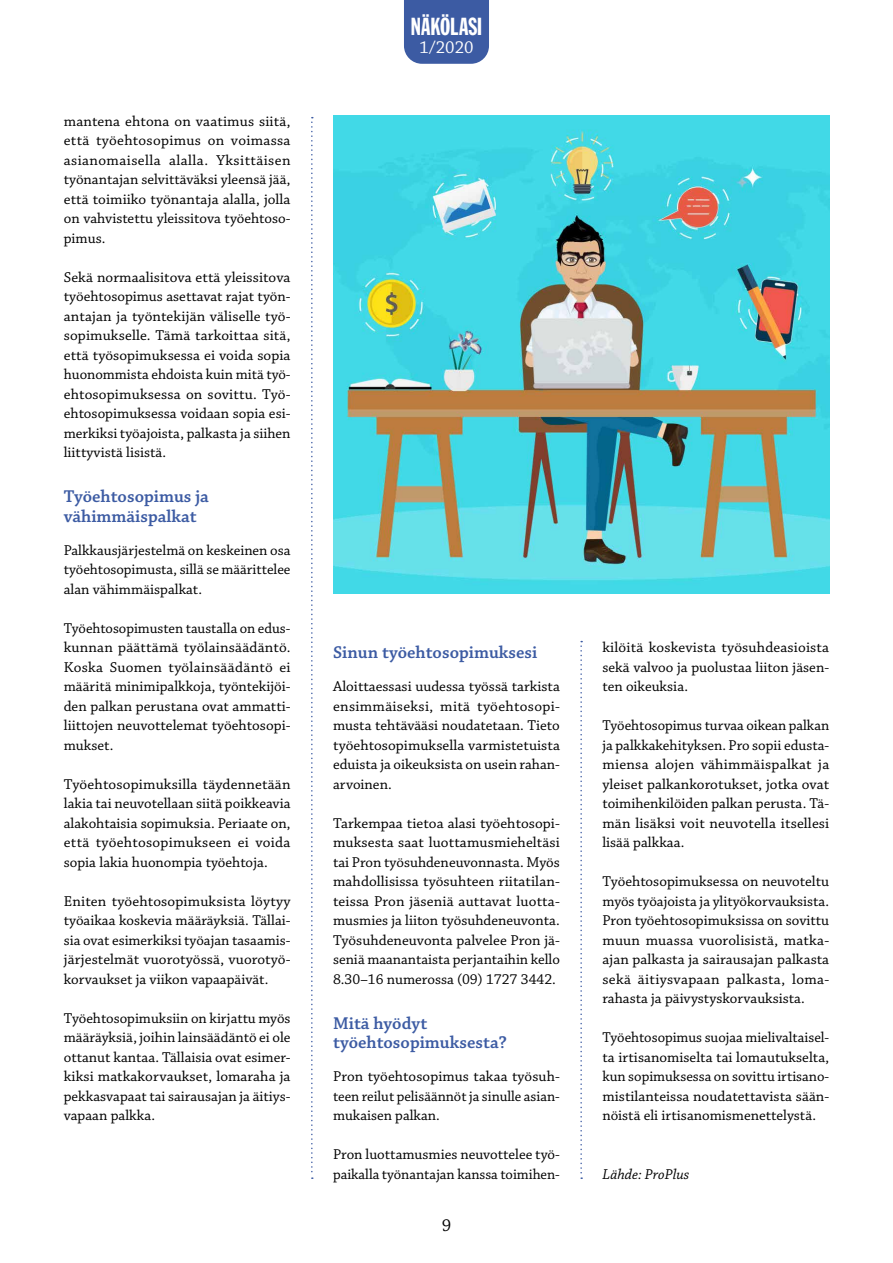
<style>
.page{position:relative;width:893px;height:1263px;background:#fff}
.page>*{position:absolute;margin:0;border:0;box-sizing:border-box;transform-origin:0 0}
.t1{font:extra-condensed 24px "Franklin Gothic Extra Condensed S Si";color:#fff}
.Väliotsikko{font:600 18px/19.5px "Chaparral Pro";color:#3c5ba3}
.t2{font:18px "Chaparral Pro";color:#fff}
.t3{font:18px "Chaparral Pro";color:#000}
.Leipis{font:15px/19.5px "Chaparral Pro";color:#000;text-align:justify}
.Leipis-2{font:italic 15px "Chaparral Pro";color:#000}
</style>
<div class="page">
<img style="left:333px;top:116px;width:496px;height:478px">
<svg style="left:311px;top:117px;width:2px;height:1062px"></svg>
<svg style="left:580px;top:641px;width:2px;height:538px"></svg>
<div style="left:404px;top:0;width:85px;height:64px;background:#3c5ba3"></div>
<p class="Leipis" style="left:64px;top:112px;width:228px">mantena ehtona on vaatimus siitä, että työehtosopimus on voimassa asianomaisella alalla. Yksittäisen työnantajan selvittäväksi yleensä jää, että toimiiko työnantaja alalla, jolla on vahvistettu yleissitova työehtoso&shy;pimus.</p>
<p class="Leipis" style="left:64px;top:268px;width:228px">Sekä normaalisitova että yleissitova työehtosopimus asettavat rajat työn&shy;antajan ja työntekijän väliselle työ&shy;sopimukselle. Tämä tarkoittaa sitä, että työsopimuksessa ei voida sopia huonommista ehdoista kuin mitä työ&shy;ehtosopimuksessa on sovittu. Työ&shy;ehtosopimuksessa voidaan sopia esi&shy;merkiksi työajoista, palkasta ja siihen liittyvistä lisistä.</p>
<p class="Väliotsikko" style="left:64px;top:487px;width:147px">Työehtosopimus ja vähimmäispalkat</p>
<p class="Leipis" style="left:64px;top:541px;width:228px">Palkkausjärjestelmä on keskeinen osa työehtosopimusta, sillä se määrittelee alan vähimmäispalkat.</p>
<p class="Leipis" style="left:64px;top:619px;width:228px">Työehtosopimusten taustalla on edus&shy;kunnan päättämä työlainsäädäntö.<br>Koska Suomen työlainsäädäntö ei määritä minimipalkkoja, työntekijöi&shy;den palkan perustana ovat ammatti&shy;liittojen neuvottelemat työehtosopi&shy;mukset.</p>
<p class="Leipis" style="left:64px;top:775px;width:228px">Työehtosopimuksilla täydennetään lakia tai neuvotellaan siitä poikkeavia alakohtaisia sopimuksia. Periaate on, että työehtosopimukseen ei voida sopia lakia huonompia työehtoja.</p>
<p class="Leipis" style="left:64px;top:892px;width:228px">Eniten työehtosopimuksista löytyy työaikaa koskevia määräyksiä. Tällai&shy;sia ovat esimerkiksi työajan tasaamis&shy;järjestelmät vuorotyössä, vuorotyö&shy;korvaukset ja viikon vapaapäivät.</p>
<p class="Leipis" style="left:64px;top:1009px;width:228px">Työehtosopimuksiin on kirjattu myös määräyksiä, joihin lainsäädäntö ei ole ottanut kantaa. Tällaisia ovat esimer&shy;kiksi matkakorvaukset, lomaraha ja pekkasvapaat tai sairausajan ja äitiys&shy;vapaan palkka.</p>
<h1 class="t1" style="left:411px;top:14px;width:73px">NÄKÖLASI</h1>
<p class="t2" style="left:419px;top:38px;width:56px">1/2020</p>
<p class="Väliotsikko" style="left:333px;top:643px;width:206px">Sinun työehtosopimuksesi</p>
<p class="Leipis" style="left:333px;top:677px;width:228px">Aloittaessasi uudessa työssä tarkista ensimmäiseksi, mitä työehtosopi&shy;musta tehtävääsi noudatetaan. Tieto työehtosopimuksella varmistetuista eduista ja oikeuksista on usein rahan&shy;arvoinen.</p>
<p class="Leipis" style="left:333px;top:814px;width:228px">Tarkempaa tietoa alasi työehtosopi&shy;muksesta saat luottamusmieheltäsi tai Pron työsuhdeneuvonnasta. Myös mahdollisissa työsuhteen riitatilan&shy;teissa Pron jäseniä auttavat luotta&shy;musmies ja liiton työsuhdeneuvonta.</p>
<p class="Leipis" style="left:333px;top:931px;width:228px">Työsuhdeneuvonta palvelee Pron jä&shy;seniä maanantaista perjantaihin kello 8.30–16 numerossa (09) 1727 3442.</p>
<p class="Väliotsikko" style="left:333px;top:1014px;width:175px">Mitä hyödyt työehtosopimuksesta?</p>
<p class="Leipis" style="left:333px;top:1067px;width:228px">Pron työehtosopimus takaa työsuh&shy;teen reilut pelisäännöt ja sinulle asian&shy;mukaisen palkan.</p>
<p class="Leipis" style="left:333px;top:1145px;width:228px">Pron luottamusmies neuvottelee työ&shy;paikalla työnantajan kanssa toimihen-</p>
<p class="t3" style="left:442px;top:1215px;width:11px">9</p>
<p class="Leipis" style="left:602px;top:638px;width:228px">kilöitä koskevista työsuhdeasioista sekä valvoo ja puolustaa liiton jäsen&shy;ten oikeuksia.</p>
<p class="Leipis" style="left:602px;top:716px;width:228px">Työehtosopimus turvaa oikean palkan ja palkkakehityksen. Pro sopii edusta&shy;miensa alojen vähimmäispalkat ja yleiset palkankorotukset, jotka ovat toimihenkilöiden palkan perusta. Tä&shy;män lisäksi voit neuvotella itsellesi lisää palkkaa.</p>
<p class="Leipis" style="left:602px;top:872px;width:228px">Työehtosopimuksessa on neuvoteltu myös työajoista ja ylityökorvauksista.<br>Pron työehtosopimuksissa on sovittu muun muassa vuorolisistä, matka&shy;ajan palkasta ja sairausajan palkasta sekä äitiysvapaan palkasta, loma&shy;rahasta ja päivystyskorvauksista.</p>
<p class="Leipis" style="left:602px;top:1028px;width:228px">Työehtosopimus suojaa mielivaltaisel&shy;ta irtisanomiselta tai lomautukselta, kun sopimuksessa on sovittu irtisano&shy;mistilanteissa noudatettavista sään&shy;nöistä eli irtisanomismenettelystä.</p>
<p class="Leipis-2" style="left:602px;top:1166px;width:88px">Lähde: ProPlus</p>
</div>
